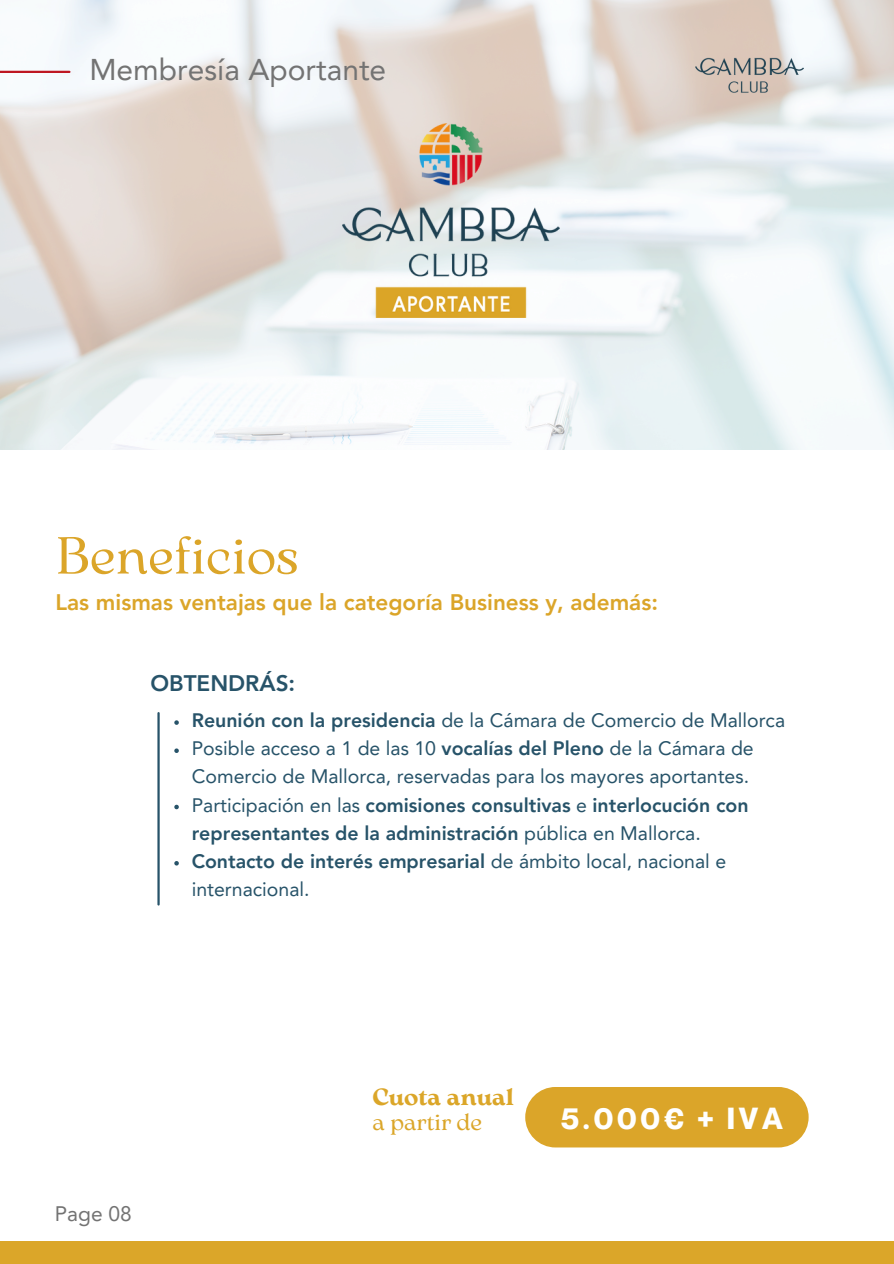
<style>
.page{position:relative;width:894px;height:1264px;background:#fff}
.page>*{position:absolute;margin:0;border:0;box-sizing:border-box;transform-origin:0 0}
.t1{font:51.75px "Arsenica Antiqua";color:#dba529}
.t2{font:30px "Avenir LT Pro";color:#737373}
.t3{font:700 29.85px "Neue Montreal";letter-spacing:.13em;color:#fff}
.t4{font:700 23.4px/24.8px "Arsenica Antiqua";color:#dba629}
.t5{font:800 22.5px "Avenir LT Pro";color:#dba529}
.t6{font:800 22.5px "Avenir LT Pro";color:#275369}
.t7{font:21px "Avenir LT Pro";color:#737373}
.t8{font:19.5px/28.2px "Avenir LT Pro";color:#275369}
.t9{font:800 19.5px/28.2px "Avenir LT Pro";color:#275369}
.s1{font-weight:800}
.s2{font-weight:400}
</style>
<div class="page">
<img style="left:0;top:0;width:893px;height:449px">
<div style="left:525px;top:1086px;width:283px;height:61px;background:#dba529;border-radius:30px"></div>
<div style="left:0;top:1240px;width:893px;height:23px;background:#dba629"></div>
<hr style="left:0;top:71px;width:69px;height:2px;background:#be1722">
<hr style="left:157px;top:713px;width:3px;height:191px;background:#275369">
<img style="left:343px;top:123px;width:216px;height:195px">
<svg style="left:174px;top:720px;width:5px;height:4px"></svg>
<svg style="left:174px;top:748px;width:5px;height:5px"></svg>
<svg style="left:174px;top:804px;width:5px;height:5px"></svg>
<svg style="left:174px;top:861px;width:5px;height:4px"></svg>
<img style="left:695px;top:51px;width:108px;height:48px">
<p class="t2" style="left:89px;top:57px;width:298px">Membresía Aportante</p>
<h3 class="t1" style="left:55px;top:536px;width:244px">Beneficios</h3>
<h1 class="t5" style="left:55px;top:593px;width:603px">Las mismas ventajas que la categoría Business y, además:</h1>
<p class="t6" style="left:150px;top:674px;width:146px">OBTENDRÁS:</p>
<p class="t8" style="left:192px;top:708px;width:594px"><span class="s1">Reunión con la presidencia</span> de la Cámara de Comercio de Mallorca</p>
<p class="t8" style="left:192px;top:736px;width:563px">Posible acceso a 1 de las 10 <span class="s1">vocalías del Pleno</span> de la Cámara de<br>Comercio de Mallorca, reservadas para los mayores aportantes.</p>
<p class="t9" style="left:192px;top:792px;width:558px"><span class="s2">Participación en las</span> comisiones consultivas <span class="s2">e</span> interlocución con representantes de la administración <span class="s2">pública en Mallorca.</span></p>
<p class="t8" style="left:192px;top:848px;width:536px"><span class="s1">Contacto de interés empresarial</span> de ámbito local, nacional e internacional.</p>
<p class="t7" style="left:55px;top:1205px;width:79px">Page 08</p>
<p class="t4" style="left:372px;top:1086px;width:143px">Cuota anual <span class="s2">a partir de</span></p>
<p class="t3" style="left:561px;top:1099px;width:223px">5.000€ + IVA</p>
</div>
